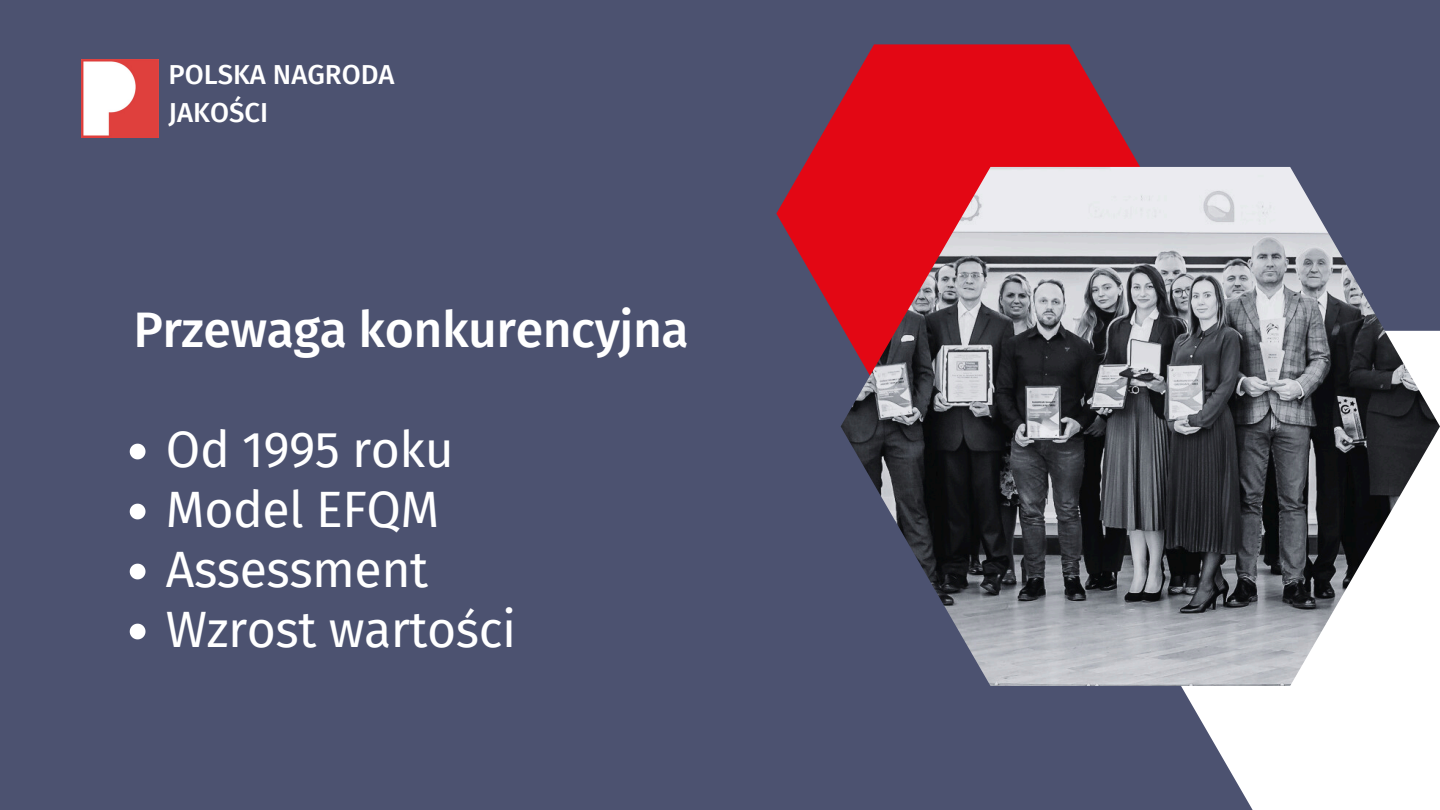
<style>
.page{position:relative;width:1440px;height:810px;background:#4c5270}
.page>*{position:absolute;margin:0;border:0;box-sizing:border-box;transform-origin:0 0}
.t1{font:50px "Fira Sans";letter-spacing:-.01em;color:#fff}
.t2{font:500 50px "Fira Sans";letter-spacing:-.01em;color:#fff}
.t3{font:500 27.5px/37.8px "Fira Sans";color:#fff}
</style>
<div class="page">
<svg style="left:1181px;top:686px;width:259px;height:124px;background:#e6e7eb"></svg>
<svg style="left:776px;top:44px;width:364px;height:282px;fill:#e30714"></svg>
<img style="left:841px;top:167px;width:599px;height:519px">
<img style="left:81px;top:59px;width:78px;height:78px">
<svg style="left:130px;top:444px;width:16px;height:15px"></svg>
<svg style="left:130px;top:504px;width:16px;height:15px"></svg>
<svg style="left:130px;top:564px;width:16px;height:15px"></svg>
<svg style="left:130px;top:624px;width:16px;height:15px"></svg>
<p class="t3" style="left:169px;top:56px;width:228px">POLSKA NAGRODA<br>JAKOŚCI</p>
<p class="t2" style="left:133px;top:300px;width:557px">Przewaga konkurencyjna</p>
<p class="t1" style="left:166px;top:420px;width:289px">Od 1995 roku</p>
<h1 class="t1" style="left:166px;top:480px;width:275px">Model EFQM</h1>
<p class="t1" style="left:166px;top:540px;width:264px">Assessment</p>
<p class="t1" style="left:166px;top:600px;width:352px">Wzrost wartości</p>
</div>
